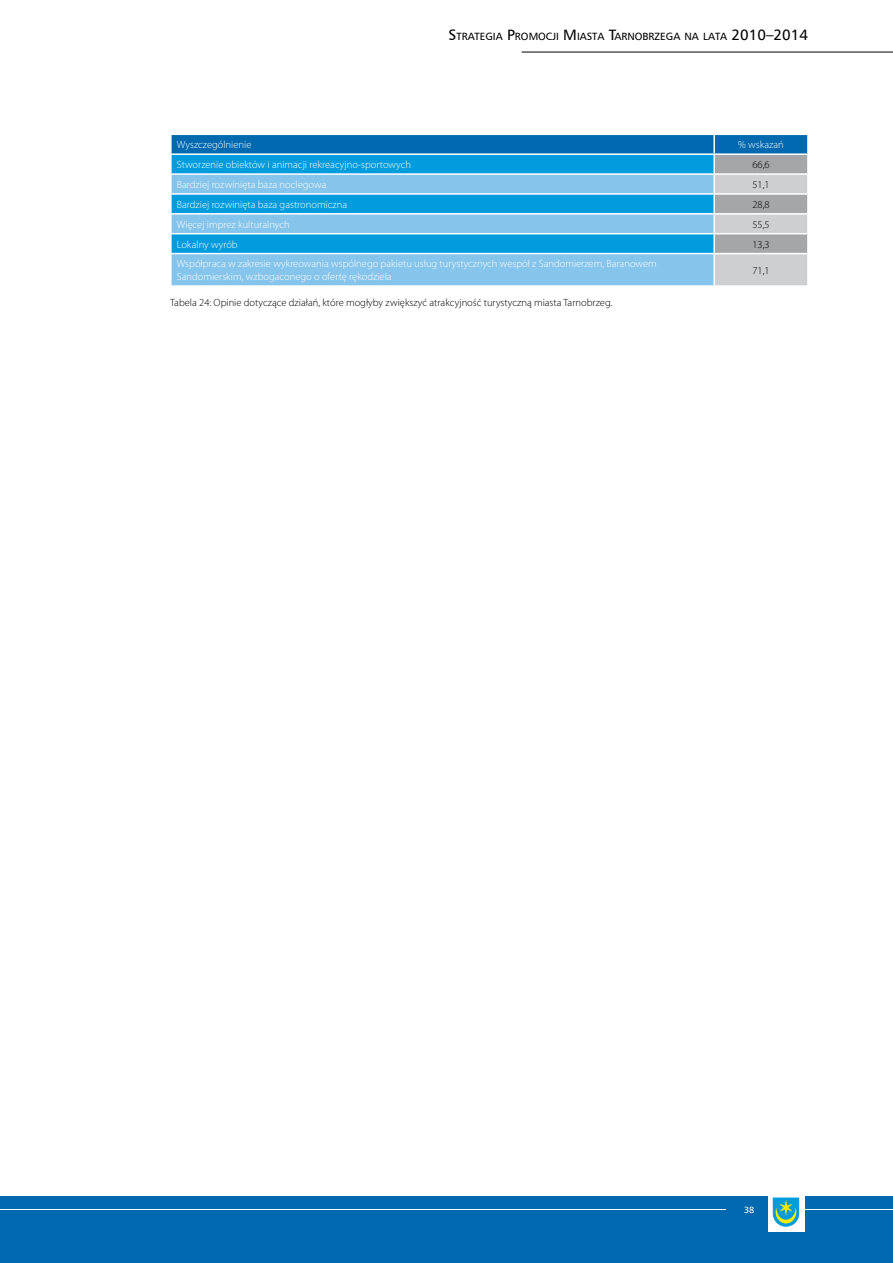
<style>
.page{position:relative;width:893px;height:1263px;background:#fff}
.page>*{position:absolute;margin:0;border:0;box-sizing:border-box;transform-origin:0 0}
.t1{font:300 10.5px/12.6px "Myriad Pro";color:#fff}
.t2{font:300 10.5px "Myriad Pro";color:#000}
.t3{font:10.5px "Humnst 777 EU";color:#000}
.t4{font:9px "Humnst 777 EU";color:#fff}
.s1{font-size:15px}
</style>
<div class="page">
<div style="left:0;top:1196px;width:893px;height:67px;background:#0069af"></div>
<hr style="left:0;top:1209px;width:893px;height:1px;background:#fff">
<div style="left:726px;top:1207px;width:46px;height:24px;background:#0069af"></div>
<div style="left:768px;top:1193px;width:36px;height:38px;background:#fff"></div>
<svg style="left:773px;top:1197px;width:26px;height:30px"></svg>
<hr style="left:522px;top:52px;width:371px;height:1px;background:#000">
<svg style="left:170px;top:134px;width:638px;height:151px;background:#59afdb"></svg>
<hr style="left:170px;top:253px;width:544px;height:1px;background:#fff">
<hr style="left:170px;top:254px;width:2px;height:31px;background:#fff">
<hr style="left:714px;top:253px;width:95px;height:1px;background:#fff">
<hr style="left:713px;top:254px;width:2px;height:31px;background:#fff">
<hr style="left:807px;top:254px;width:2px;height:31px;background:#fff">
<p class="t3" style="left:448px;top:30px;width:361px"><span class="s1">S</span>TRATEGIA <span class="s1">P</span>ROMOCJI <span class="s1">M</span> IASTA <span class="s1">T</span>ARNOBRZEGA NA LATA <span class="s1">2010–2014</span></p>
<p class="t1" style="left:177px;top:138px;width:76px">Wyszczególnienie</p>
<p class="t1" style="left:738px;top:138px;width:47px">% wskazań</p>
<p class="t1" style="left:177px;top:158px;width:236px">Stworzenie obiektów i animacji rekreacyjno-sportowych</p>
<p class="t2" style="left:752px;top:158px;width:19px">66,6</p>
<p class="t1" style="left:177px;top:178px;width:151px">Bardziej rozwinięta baza noclegowa</p>
<p class="t2" style="left:752px;top:178px;width:15px">51 ,1</p>
<p class="t1" style="left:177px;top:198px;width:172px">Bardziej rozwinięta baza gastronomiczna</p>
<p class="t2" style="left:752px;top:198px;width:19px">28,8</p>
<p class="t1" style="left:177px;top:218px;width:114px">Więcej imprez kulturalnych</p>
<p class="t2" style="left:752px;top:218px;width:19px">55,5</p>
<p class="t1" style="left:177px;top:238px;width:62px">Lokalny wyrób</p>
<p class="t2" style="left:752px;top:238px;width:19px">1 3,3</p>
<p class="t1" style="left:177px;top:258px;width:481px">Współpraca w zakresie wykreowania wspólnego pakietu usług turystycznych wespół z Sandomierzem, Baranowem<br>Sandomierskim, wzbogaconego o ofertę rękodzieła</p>
<p class="t2" style="left:752px;top:264px;width:15px">71 ,1</p>
<p class="t2" style="left:170px;top:296px;width:444px">Tabela 24: Opinie dotyczące działań, które mogłyby zwiększyć atrakcyjność turystyczną miasta Tarnobrzeg.</p>
<p class="t4" style="left:744px;top:1205px;width:12px">38</p>
</div>
